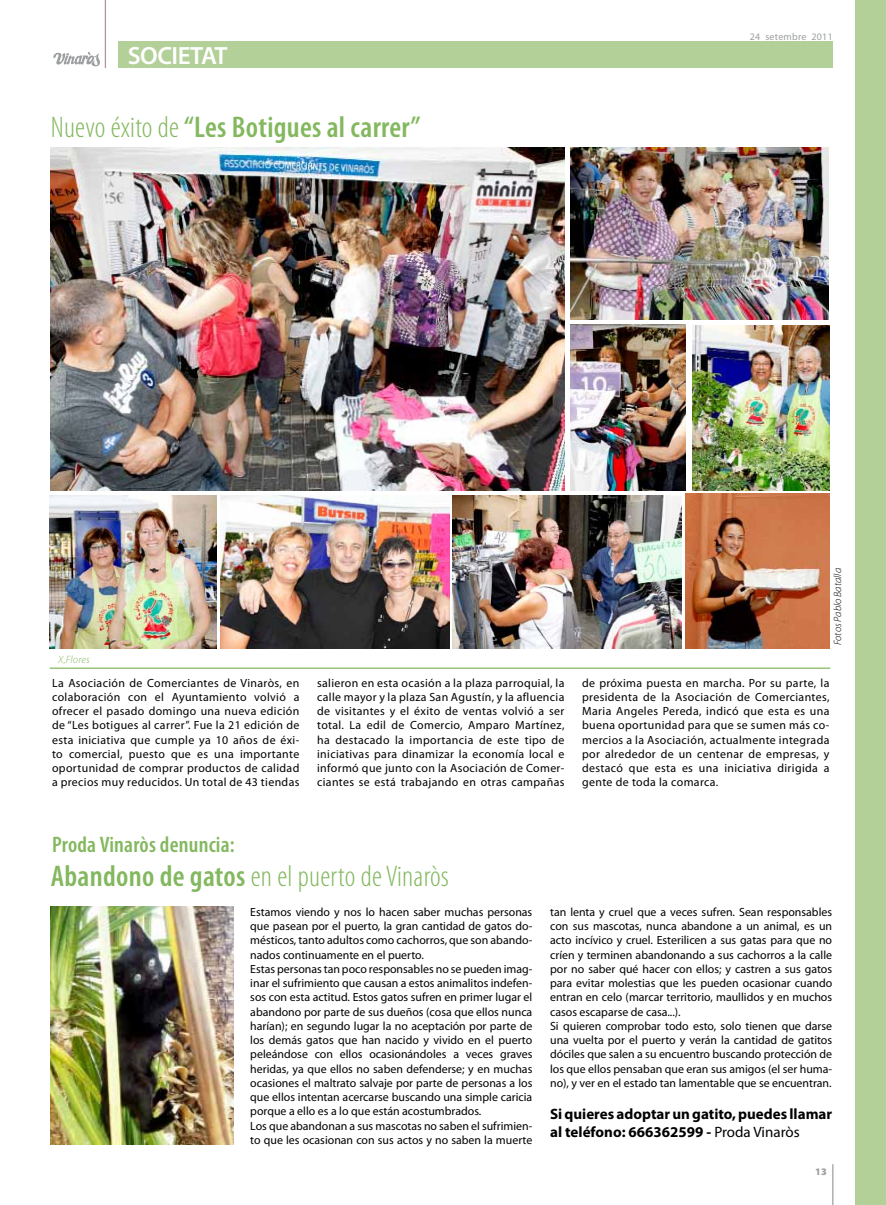
<style>
.page{position:relative;width:886px;height:1205px;background:#fff}
.page>*{position:absolute;margin:0;border:0;box-sizing:border-box;transform-origin:0 0}
.t1{font:300 condensed 30px "Myriad Pro";letter-spacing:.01em;color:#83b85f}
.t2{font:600 condensed 30px "Myriad Pro";letter-spacing:.01em;color:#83b85f}
.t3{font:600 25px "Myriad Pro";letter-spacing:-.02em;color:#fff}
.t4{font:600 condensed 22.5px "Myriad Pro";letter-spacing:.01em;color:#83b85f}
.t5{font:700 15px/18px "Myriad Pro";color:#000}
.t6{font:11.88px/14.2px "Myriad Pro";color:#000;text-align:justify}
.t7{font:italic 300 10.62px "Myriad Pro";color:#000}
.t8{font:italic 300 10.62px "Myriad Pro";letter-spacing:.02em;color:#83b85f}
.t9{font:10px "Myriad Pro";letter-spacing:.025em;color:#9c9e9f}
.t10{font:900 10px "Myriad Pro";color:#9c9e9f}
.s1{font-weight:300}
.s2{font-weight:600}
.s3{font-weight:400}
</style>
<div class="page">
<hr style="left:832px;top:1164px;width:1px;height:41px;background:#9c9e9f">
<div style="left:855px;top:0;width:31px;height:1205px;background:#b2d097"></div>
<hr style="left:105px;top:0;width:1px;height:68px;background:#b49194">
<svg style="left:53px;top:52px;width:47px;height:15px"></svg>
<div style="left:118px;top:42px;width:714px;height:26px;background:#b2d097"></div>
<hr style="left:50px;top:667px;width:780px;height:2px;background:#83b85f">
<img style="left:51px;top:148px;width:513px;height:342px">
<img style="left:49px;top:496px;width:167px;height:153px">
<img style="left:220px;top:496px;width:230px;height:153px">
<img style="left:452px;top:496px;width:230px;height:153px">
<img style="left:692px;top:326px;width:137px;height:164px">
<img style="left:570px;top:325px;width:115px;height:165px">
<img style="left:570px;top:148px;width:258px;height:172px">
<img style="left:685px;top:494px;width:144px;height:155px">
<img style="left:51px;top:907px;width:182px;height:237px">
<h2 class="t3" style="left:128px;top:40px;width:101px">SOCIETAT</h2>
<h1 class="t2" style="left:51px;top:108px;width:371px"><span class="s1">Nuevo éxito de</span> “Les Botigues al carrer”</h1>
<p class="t9" style="left:750px;top:31px;width:84px">24 setembre 2011</p>
<p class="t7" style="left:831px;top:645px;width:79px;rotate:-90deg">Fotos Pablo Batalla</p>
<p class="t8" style="left:58px;top:653px;width:33px">X,Flores</p>
<p class="t6" style="left:52px;top:675px;width:249px">La Asociación de Comerciantes de Vinaròs, en colaboración con el Ayuntamiento volvió a ofrecer el pasado domingo una nueva edición de “Les botigues al carrer”. Fue la 21 edición de esta iniciativa que cumple ya 10 años de éxi&shy;to comercial, puesto que es una importante oportunidad de comprar productos de calidad a precios muy reducidos. Un total de 43 tiendas</p>
<p class="t6" style="left:317px;top:675px;width:249px">salieron en esta ocasión a la plaza parroquial, la calle mayor y la plaza San Agustín, y la afluencia de visitantes y el éxito de ventas volvió a ser total. La edil de Comercio, Amparo Martínez, ha destacado la importancia de este tipo de iniciativas para dinamizar la economía local e informó que junto con la Asociación de Comer&shy;ciantes se está trabajando en otras campañas</p>
<p class="t6" style="left:582px;top:675px;width:249px">de próxima puesta en marcha. Por su parte, la presidenta de la Asociación de Comerciantes, Maria Angeles Pereda, indicó que esta es una buena oportunidad para que se sumen más co&shy;mercios a la Asociación, actualmente integrada por alrededor de un centenar de empresas, y destacó que esta es una iniciativa dirigida a gente de toda la comarca.</p>
<h3 class="t4" style="left:52px;top:830px;width:184px">Proda Vinaròs denuncia:</h3>
<h1 class="t1" style="left:51px;top:858px;width:400px"><span class="s2">Abandono de gatos</span> en el puerto de Vinaròs</h1>
<p class="t6" style="left:250px;top:904px;width:284px;text-align:left">Estamos viendo y nos lo hacen saber muchas personas que pasean por el puerto, la gran cantidad de gatos do&shy;mésticos, tanto adultos como cachorros, que son abando&shy;nados continuamente en el puerto.<br>Estas personas tan poco responsables no se pueden imag&shy;inar el sufrimiento que causan a estos animalitos indefen&shy;sos con esta actitud. Estos gatos sufren en primer lugar el abandono por parte de sus dueños (cosa que ellos nunca harían); en segundo lugar la no aceptación por parte de los demás gatos que han nacido y vivido en el puerto peleándose con ellos ocasionándoles a veces graves heridas, ya que ellos no saben defenderse; y en muchas ocasiones el maltrato salvaje por parte de personas a los que ellos intentan acercarse buscando una simple caricia porque a ello es a lo que están acostumbrados.<br>Los que abandonan a sus mascotas no saben el sufrimien&shy;to que les ocasionan con sus actos y no saben la muerte</p>
<p class="t6" style="left:550px;top:904px;width:284px;text-align:left">tan lenta y cruel que a veces sufren. Sean responsables con sus mascotas, nunca abandone a un animal, es un acto incívico y cruel. Esterilicen a sus gatas para que no críen y terminen abandonando a sus cachorros a la calle por no saber qué hacer con ellos; y castren a sus gatos para evitar molestias que les pueden ocasionar cuando entran en celo (marcar territorio, maullidos y en muchos casos escaparse de casa...).<br>Si quieren comprobar todo esto, solo tienen que darse una vuelta por el puerto y verán la cantidad de gatitos dóciles que salen a su encuentro buscando protección de los que ellos pensaban que eran sus amigos (el ser huma&shy;no), y ver en el estado tan lamentable que se encuentran.</p>
<p class="t5" style="left:550px;top:1104px;width:284px">Si quieres adoptar un gatito, puedes llamar al teléfono: 666362599 - <span class="s3">Proda Vinaròs</span></p>
<p class="t10" style="left:815px;top:1165px;width:13px">13</p>
</div>
